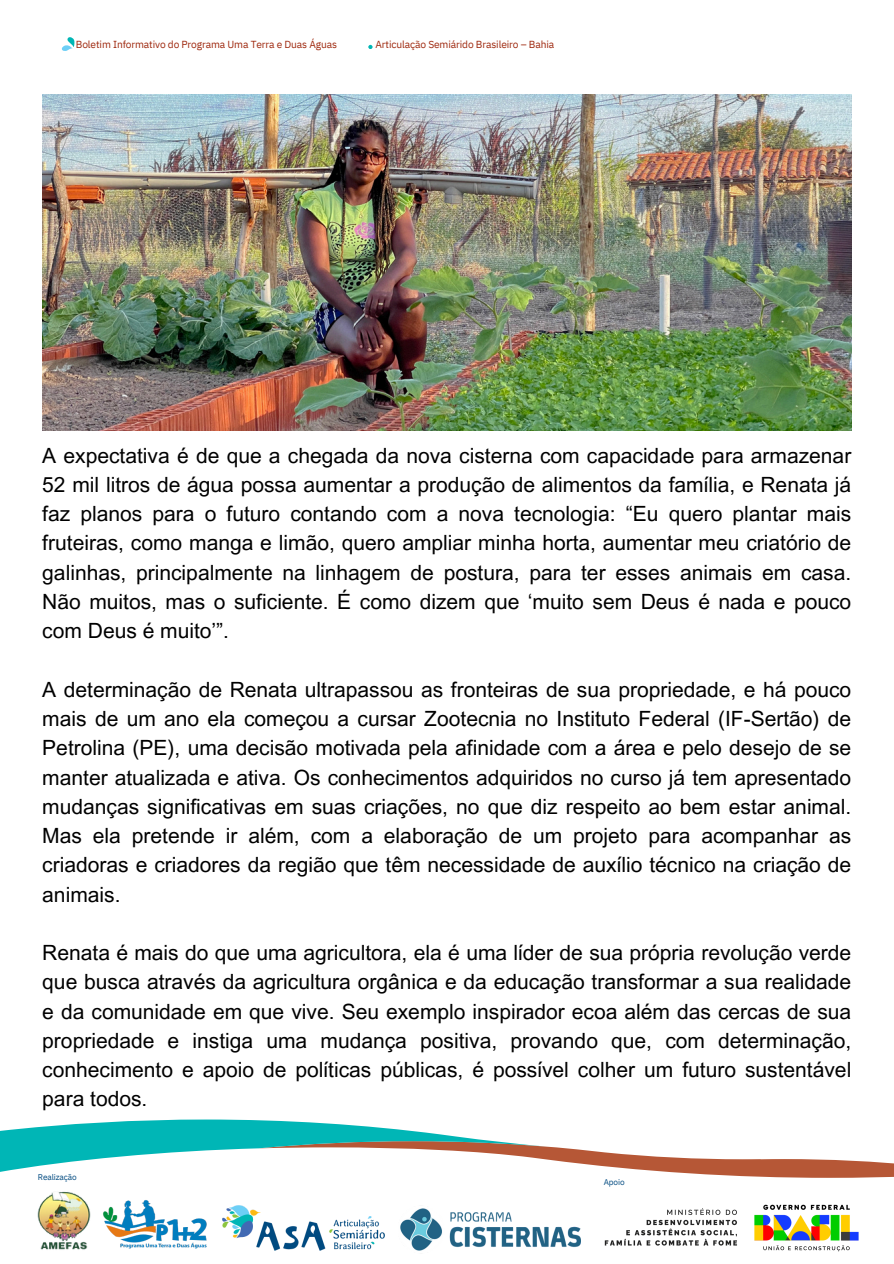
<style>
.page{position:relative;width:894px;height:1264px;background:#fff}
.page>*{position:absolute;margin:0;border:0;box-sizing:border-box;transform-origin:0 0}
.t1{font:21px/29.2px "Arial MT Pro";color:#000;text-align:justify}
.t2{font:10.2px "IBM Plex Sans";letter-spacing:-.01em;color:#9e280e}
.t3{font:8.25px "IBM Plex Sans";letter-spacing:-.01em;color:#004a80}
</style>
<div class="page">
<svg style="left:62px;top:37px;width:12px;height:14px"></svg>
<svg style="left:368px;top:45px;width:4px;height:4px"></svg>
<img style="left:42px;top:95px;width:809px;height:335px">
<svg style="left:0;top:1119px;width:893px;height:58px"></svg>
<img style="left:570px;top:1137px;width:321px;height:115px">
<img style="left:101px;top:1174px;width:111px;height:75px">
<img style="left:222px;top:1205px;width:163px;height:46px">
<img style="left:400px;top:1202px;width:184px;height:50px">
<img style="left:38px;top:1191px;width:53px;height:59px">
<h2 class="t2" style="left:76px;top:38px;width:262px">Boletim Informativo do Programa Uma Terra e Duas Águas</h2>
<p class="t2" style="left:375px;top:38px;width:180px">Articulação Semiárido Brasileiro – Bahia</p>
<h1 class="t1" style="left:42px;top:443px;width:810px">A expectativa é de que a chegada da nova cisterna com capacidade para armazenar 52 mil litros de água possa aumentar a produção de alimentos da família, e Renata já faz planos para o futuro contando com a nova tecnologia: “Eu quero plantar mais fruteiras, como manga e limão, quero ampliar minha horta, aumentar meu criatório de galinhas, principalmente na linhagem de postura, para ter esses animais em casa.<br>Não muitos, mas o suficiente. É como dizem que ‘muito sem Deus é nada e pouco com Deus é muito’”.</h1>
<h1 class="t1" style="left:42px;top:677px;width:810px">A determinação de Renata ultrapassou as fronteiras de sua propriedade, e há pouco mais de um ano ela começou a cursar Zootecnia no Instituto Federal (IF-Sertão) de Petrolina (PE), uma decisão motivada pela afinidade com a área e pelo desejo de se manter atualizada e ativa. Os conhecimentos adquiridos no curso já tem apresentado mudanças significativas em suas criações, no que diz respeito ao bem estar animal.<br>Mas ela pretende ir além, com a elaboração de um projeto para acompanhar as criadoras e criadores da região que têm necessidade de auxílio técnico na criação de animais.</h1>
<h1 class="t1" style="left:42px;top:940px;width:810px">Renata é mais do que uma agricultora, ela é uma líder de sua própria revolução verde que busca através da agricultura orgânica e da educação transformar a sua realidade e da comunidade em que vive. Seu exemplo inspirador ecoa além das cercas de sua propriedade e instiga uma mudança positiva, provando que, com determinação, conhecimento e apoio de políticas públicas, é possível colher um futuro sustentável para todos.</h1>
<p class="t3" style="left:38px;top:1171px;width:40px">Realização</p>
<p class="t3" style="left:603px;top:1176px;width:22px">Apoio</p>
</div>
